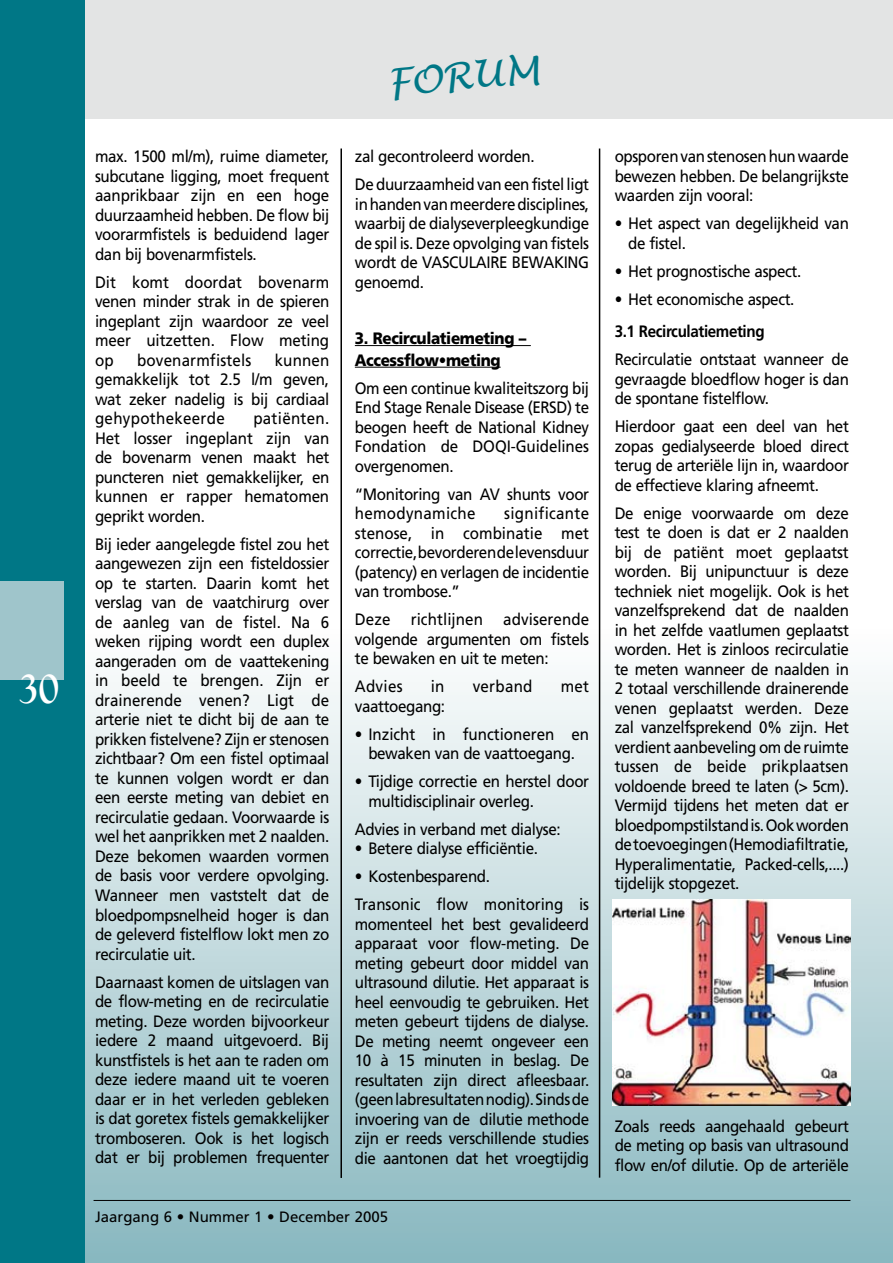
<style>
.page{position:relative;width:893px;height:1263px;background:#fff}
.page>*{position:absolute;margin:0;border:0;box-sizing:border-box;transform-origin:0 0}
.t1{font:700 45px "Goudy Old Style T";color:#fff;scale:.9 1}
.t2{font:italic 37.65px "Lucida Handwriting";color:#007786}
.t3{font:16.5px/19.5px "Frutiger LT";letter-spacing:-.025em;color:#000;text-align:justify;scale:.92 1}
.t4{font:16.5px/28px "Frutiger LT";letter-spacing:-.005em;color:#000;scale:.92 1}
.t5{font:900 16.5px/21.6px "Frutiger";letter-spacing:-.025em;color:#000;scale:.92 1}
.t6{font:16.5px "Frutiger LT";letter-spacing:.01em;color:#000;scale:.92 1}
.t7{font:16.5px "Frutiger LT";letter-spacing:.02em;color:#000;scale:.92 1}
.t8{font:15px "Frutiger LT";color:#000}
.s1{font-weight:700}
</style>
<div class="page">
<div style="left:49px;top:0;width:844px;height:119px;background:#e3e4e4"></div>
<div style="left:0;top:0;width:85px;height:1263px;background:#007786"></div>
<div style="left:0;top:581px;width:64px;height:98px;background:#9fc5cb"></div>
<div style="left:85px;top:629px;width:808px;height:634px;background:linear-gradient(to bottom,#fffefe,#88b7bf)"></div>
<hr style="left:94px;top:1200px;width:756px;height:1px;background:#000">
<svg style="left:892px;top:629px;width:1px;height:634px"></svg>
<hr style="left:355px;top:345px;width:176px;height:1px;background:#000">
<hr style="left:355px;top:367px;width:146px;height:1px;background:#000">
<img style="left:613px;top:899px;width:237px;height:206px">
<hr style="left:340px;top:149px;width:2px;height:1029px;background:#000">
<hr style="left:599px;top:149px;width:1px;height:1029px;background:#000">
<p class="t1" style="left:19px;top:663px;width:46px">30</p>
<p class="t3" style="left:95px;top:147px;width:256px">max. 1500 ml/m), ruime diameter, subcutane ligging, moet frequent aanprikbaar zijn en een hoge duurzaamheid hebben. De flow bij voorarmfistels is beduidend lager dan bij bovenarmfistels.</p>
<p class="t3" style="left:95px;top:272px;width:256px">Dit komt doordat bovenarm venen minder strak in de spieren ingeplant zijn waardoor ze veel meer uitzetten. Flow meting op</p>
<p class="t6" style="left:137px;top:350px;width:126px">bovenarmfistels</p>
<p class="t3" style="left:95px;top:350px;width:256px;text-indent:180px">kunnen gemakkelijk tot 2.5 l/m geven, wat zeker nadelig is bij cardiaal gehypothekeerde</p>
<p class="t3" style="left:95px;top:409px;width:256px;text-indent:158px">patiënten.<br>Het losser ingeplant zijn van de bovenarm venen maakt het puncteren niet gemakkelijker, en kunnen er rapper hematomen geprikt worden.</p>
<p class="t3" style="left:95px;top:534px;width:256px">Bij ieder aangelegde fistel zou het aangewezen zijn een fisteldossier op te starten. Daarin komt het verslag van de vaatchirurg over de aanleg van de fistel. Na 6 weken rijping wordt een duplex aangeraden om de vaattekening in beeld te brengen. Zijn er drainerende venen? Ligt de arterie niet te dicht bij de aan te prikken fistelvene? Zijn er stenosen zichtbaar? Om een fistel optimaal te kunnen volgen wordt er dan een eerste meting van debiet en recirculatie gedaan. Voorwaarde is wel het aanprikken met 2 naalden.<br>Deze bekomen waarden vormen de basis voor verdere opvolging.<br>Wanneer men vaststelt dat de bloedpompsnelheid hoger is dan de geleverd fistelflow lokt men zo recirculatie uit.</p>
<p class="t3" style="left:95px;top:972px;width:256px">Daarnaast komen de uitslagen van de flow-meting en de recirculatie meting. Deze worden bijvoorkeur iedere 2 maand uitgevoerd. Bij kunstfistels is het aan te raden om deze iedere maand uit te voeren daar er in het verleden gebleken is dat goretex fistels gemakkelijker tromboseren. Ook is het logisch dat er bij problemen frequenter</p>
<p class="t2" style="left:385px;top:60px;width:154px;rotate:-5deg">FORUM</p>
<p class="t3" style="left:355px;top:143px;width:256px;line-height:28px">zal gecontroleerd worden.<br>De duurzaamheid van een fistel ligt</p>
<p class="t3" style="left:355px;top:194px;width:256px">in handen van meerdere disciplines, waarbij de dialyseverpleegkundige de spil is. Deze opvolging van fistels wordt de VASCULAIRE BEWAKING genoemd.</p>
<p class="t5" style="left:355px;top:327px;width:188px">3. Recirculatiemeting –<br>Accessflow•meting</p>
<p class="t3" style="left:355px;top:378px;width:256px">Om een continue kwaliteitszorg bij End Stage Renale Disease (ERSD) te beogen heeft de National Kidney Fondation de DOQI-Guidelines overgenomen.</p>
<p class="t3" style="left:355px;top:484px;width:256px">“Monitoring van AV shunts voor hemodynamiche</p>
<p class="t3" style="left:355px;top:504px;width:256px;text-indent:149px">significante stenose, in combinatie met correctie, bevorderen de levensduur (patency) en verlagen de incidentie van trombose.”</p>
<p class="t3" style="left:355px;top:610px;width:256px">Deze richtlijnen adviserende volgende argumenten om fistels te bewaken en uit te meten:</p>
<p class="t3" style="left:355px;top:677px;width:53px">Advies</p>
<p class="t3" style="left:431px;top:677px;width:16px">in</p>
<p class="t7" style="left:473px;top:677px;width:67px">verband</p>
<p class="t3" style="left:561px;top:677px;width:32px">met</p>
<p class="t3" style="left:355px;top:696px;width:100px">vaattoegang:</p>
<p class="t3" style="left:355px;top:724px;width:256px;text-align:center">• Inzicht in functioneren en bewaken van de vaattoegang.</p>
<p class="t3" style="left:368px;top:772px;width:241px;text-indent:-13px">• Tijdige correctie en herstel door multidisciplinair overleg.</p>
<p class="t3" style="left:355px;top:819px;width:225px">Advies in verband met dialyse:</p>
<p class="t3" style="left:355px;top:839px;width:200px">• Betere dialyse efficiëntie.</p>
<p class="t4" style="left:355px;top:862px;width:256px">• Kostenbesparend.<br>Transonic flow monitoring is</p>
<p class="t3" style="left:355px;top:914px;width:256px">momenteel het best gevalideerd apparaat voor flow-meting. De meting gebeurt door middel van ultrasound dilutie. Het apparaat is heel eenvoudig te gebruiken. Het meten gebeurt tijdens de dialyse.<br>De meting neemt ongeveer een 10 à 15 minuten in beslag. De resultaten zijn direct afleesbaar. (geen labresultaten nodig). Sinds de invoering van de dilutie methode zijn er reeds verschillende studies die aantonen dat het vroegtijdig</p>
<p class="t8" style="left:95px;top:1208px;width:295px">Jaargang 6 • Nummer 1 • December 2005</p>
<p class="t3" style="left:615px;top:147px;width:256px">opsporen van stenosen hun waarde bewezen hebben. De belangrijkste waarden zijn vooral:</p>
<p class="t3" style="left:628px;top:214px;width:241px;text-indent:-13px">• Het aspect van degelijkheid van de fistel.</p>
<p class="t3" style="left:615px;top:261px;width:204px">• Het prognostische aspect.</p>
<p class="t3" style="left:615px;top:283px;width:197px;line-height:32.2px">• Het economische aspect.<br><span class="s1">3.1 Recirculatiemeting</span></p>
<p class="t3" style="left:615px;top:350px;width:256px">Recirculatie ontstaat wanneer de gevraagde bloedflow hoger is dan de spontane fistelflow.</p>
<p class="t3" style="left:615px;top:417px;width:256px">Hierdoor gaat een deel van het zopas gedialyseerde bloed direct terug de arteriële lijn in, waardoor de effectieve klaring afneemt.</p>
<p class="t3" style="left:615px;top:503px;width:256px">De enige voorwaarde om deze test te doen is dat er 2 naalden bij de patiënt moet geplaatst worden. Bij unipunctuur is deze techniek niet mogelijk. Ook is het vanzelfsprekend dat de naalden in het zelfde vaatlumen geplaatst worden. Het is zinloos recirculatie te meten wanneer de naalden in 2 totaal verschillende drainerende venen geplaatst werden. Deze zal vanzelfsprekend 0% zijn. Het verdient aanbeveling om de ruimte tussen de beide prikplaatsen voldoende breed te laten (&gt; 5cm).<br>Vermijd tijdens het meten dat er bloedpompstilstand is. Ook worden de toevoegingen (Hemodiafiltratie, Hyperalimentatie, Packed-cells,....) tijdelijk stopgezet.</p>
<p class="t3" style="left:615px;top:1116px;width:256px">Zoals reeds aangehaald gebeurt de meting op basis van ultrasound flow en/of dilutie. Op de arteriële</p>
</div>
